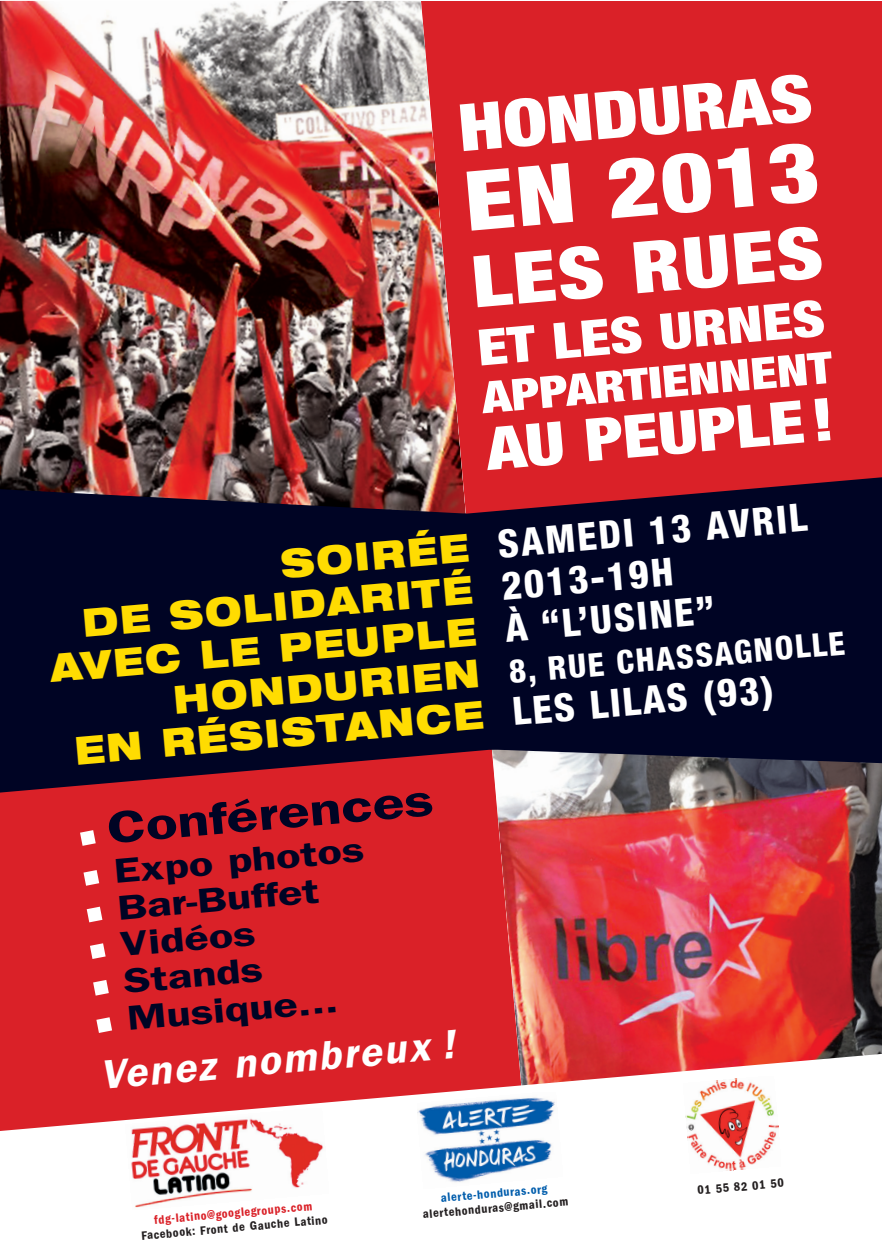
<style>
.page{position:relative;width:882px;height:1253px;background:#fff}
.page>*{position:absolute;margin:0;border:0;box-sizing:border-box;transform-origin:0 0}
.t1{font:900 condensed 82.8px "Helvetica Neue";color:#fff;scale:1.2 1}
.t2{font:900 condensed 71.55px "Helvetica Neue";color:#fff;scale:1.2 1}
.t3{font:900 condensed 65.4px "Helvetica Neue";color:#fff;scale:1.2 1}
.t4{font:900 condensed 59.25px "Helvetica Neue";color:#fff;scale:1.2 1}
.t5{font:900 condensed 50.1px "Helvetica Neue";color:#fff;scale:1.2 1}
.t6{font:600 45.15px "Franklin Gothic";color:#000424;scale:1.3 1}
.t7{font:900 condensed 43.95px "Helvetica Neue";color:#fff;scale:1.2 1}
.t8{font:italic 600 40.95px "Franklin Gothic";color:#fff}
.t9{font:900 expanded 38.85px/42px "Helvetica Neue";color:#ffdc01;text-align:right;scale:.9 1}
.t10{font:800 condensed 38.85px/42px "Helvetica Neue";color:#fff}
.t11{font:600 34.65px/36.9px "Franklin Gothic";color:#000424;scale:1.3 1}
.t12{font:800 condensed 32.55px "Helvetica Neue";color:#fff}
.t13{font:600 condensed 12.6px "Franklin Gothic";color:#231f20}
.t14{font:600 condensed 12.6px "Franklin Gothic";color:#da2128}
.t15{font:600 condensed 12.6px "Franklin Gothic";color:#015dac}
</style>
<div class="page">
<div style="left:0;top:1px;width:882px;height:1250px;background:#da2128"></div>
<img style="left:495px;top:793px;width:387px;height:254px">
<img style="left:0;top:1px;width:463px;height:475px">
<svg style="left:0;top:476px;width:882px;height:317px;background:#29132d"></svg>
<svg style="left:0;top:487px;width:466px;height:156px;background:#0b0925"></svg>
<div style="left:489px;top:623px;width:393px;height:140px;background:#000424"></div>
<svg style="left:96px;top:1017px;width:16px;height:15px"></svg>
<svg style="left:93px;top:980px;width:16px;height:15px"></svg>
<svg style="left:90px;top:943px;width:16px;height:16px"></svg>
<svg style="left:87px;top:906px;width:15px;height:16px"></svg>
<svg style="left:83px;top:870px;width:16px;height:15px"></svg>
<svg style="left:80px;top:830px;width:16px;height:15px"></svg>
<svg style="left:0;top:1047px;width:882px;height:204px;fill:#fff"></svg>
<svg style="left:403px;top:1085px;width:172px;height:107px;background:#f9e0e1"></svg>
<img style="left:417px;top:1091px;width:146px;height:97px">
<svg style="left:675px;top:1066px;width:113px;height:111px;background:#fdf1f1"></svg>
<img style="left:683px;top:1075px;width:98px;height:98px">
<svg style="left:122px;top:1103px;width:214px;height:111px"></svg>
<img style="left:126px;top:1107px;width:203px;height:102px">
<h3 class="t3" style="left:456px;top:105px;width:297px;rotate:-5deg">HONDURAS</h3>
<h1 class="t1" style="left:462px;top:172px;width:298px;rotate:-5deg">EN 2013</h1>
<h2 class="t2" style="left:469px;top:257px;width:295px;rotate:-5deg">LES RUES</h2>
<h3 class="t5" style="left:476px;top:330px;width:292px;rotate:-5deg">ET LES URNES</h3>
<h3 class="t7" style="left:480px;top:382px;width:294px;rotate:-5deg">APPARTIENNENT</h3>
<h3 class="t4" style="left:484px;top:428px;width:292px;rotate:-5deg">AU PEUPLE!</h3>
<h3 class="t9" style="left:42px;top:567px;width:476px;rotate:-5deg">SOIRÉE<br>DE SOLIDARITÉ<br>AVEC LE PEUPLE<br>HONDURIEN<br>EN RÉSISTANCE</h3>
<h3 class="t6" style="left:106px;top:812px;width:253px;rotate:-5deg">Conférences</h3>
<h3 class="t11" style="left:113px;top:856px;width:194px;rotate:-5deg">Expo photos<br>Bar-Buffet<br>Vidéos<br>Stands<br>Musique...</h3>
<h3 class="t8" style="left:99px;top:1061px;width:357px;rotate:-5deg">Venez nombreux !</h3>
<h3 class="t10" style="left:496px;top:526px;width:311px;rotate:-5deg">SAMEDI 13 AVRIL<br>2013-19H<br>À “L’USINE”</h3>
<h3 class="t12" style="left:508px;top:660px;width:338px;rotate:-5deg">8, RUE CHASSAGNOLLE</h3>
<h3 class="t10" style="left:511px;top:694px;width:263px;rotate:-5deg">LES LILAS (93)</h3>
<p class="t14" style="left:154px;top:1215px;width:160px;rotate:-5deg">fdg-latino@googlegroups.com</p>
<p class="t13" style="left:141px;top:1231px;width:188px;rotate:-5deg">Facebook: Front de Gauche Latino</p>
<p class="t15" style="left:440px;top:1193px;width:108px;rotate:-5deg">alerte-honduras.org</p>
<p class="t13" style="left:422px;top:1209px;width:147px;rotate:-5deg">alertehonduras@gmail.com</p>
<p class="t13" style="left:697px;top:1185px;width:88px;rotate:-5deg">01 55 82 01 50</p>
</div>
